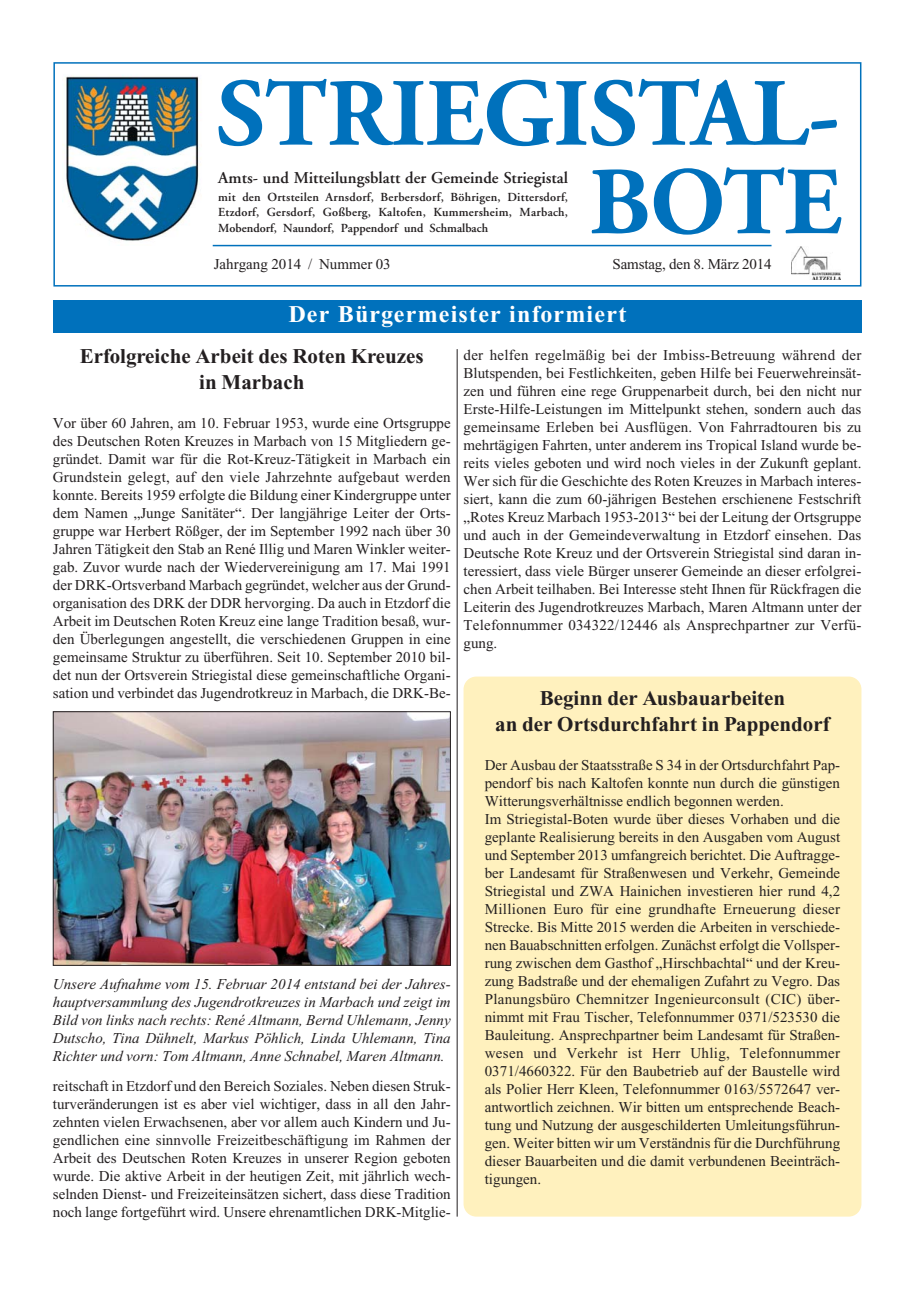
<style>
.page{position:relative;width:915px;height:1297px;background:#fff}
.page>*{position:absolute;margin:0;border:0;box-sizing:border-box;transform-origin:0 0}
.t1{font:700 96px/88.5px "Adobe Garamond";color:#0071bc;text-align:right}
.t2{font:700 24px "Times New Roman";letter-spacing:.05em;color:#fff}
.t3{font:700 21px/25.2px "Times New Roman";color:#231f20;text-align:center}
.t4{font:600 16.5px "Adobe Garamond";color:#231f20}
.t5{font:15px/18px "Times New Roman";color:#231f20;text-align:justify}
.t6{font:italic 15px/18px "Times New Roman";color:#231f20;text-align:justify}
.t7{font:600 12.3px/15.9px "Adobe Garamond";color:#231f20;text-align:justify}
</style>
<div class="page">
<div style="left:463px;top:676px;width:398px;height:540px;background:#fff1be;border-radius:13px"></div>
<div style="left:53px;top:62px;width:808px;height:225px;border:2px solid #0071bc"></div>
<img style="left:63px;top:64px;width:141px;height:177px">
<hr style="left:213px;top:245px;width:558px;height:1px;background:#0071bc">
<img style="left:791px;top:247px;width:48px;height:32px">
<div style="left:53px;top:300px;width:808px;height:33px;background:#0071bc"></div>
<hr style="left:456px;top:349px;width:1px;height:867px;background:#231f20">
<img style="left:55px;top:713px;width:393px;height:251px">
<div style="left:53px;top:711px;width:397px;height:255px;border:1px solid #231f20"></div>
<h1 class="t1" style="left:216px;top:79px;width:626px">STRIEGISTAL-<br>BOTE</h1>
<p class="t4" style="left:218px;top:171px;width:351px">Amts- und Mitteilungsblatt der Gemeinde Striegistal</p>
<p class="t7" style="left:218px;top:190px;width:351px">mit den Ortsteilen Arnsdorf, Berbersdorf, Böhrigen, Dittersdorf, Etzdorf, Gersdorf, Goßberg, Kaltofen, Kummersheim, Marbach, Mobendorf, Naundorf, Pappendorf und Schmalbach</p>
<p class="t5" style="left:214px;top:256px;width:178px">Jahrgang 2014 / Nummer 03</p>
<p class="t5" style="left:612px;top:256px;width:161px">Samstag, den 8. März 2014</p>
<h2 class="t2" style="left:288px;top:306px;width:339px">Der Bürgermeister informiert</h2>
<h3 class="t3" style="left:80px;top:346px;width:345px">Erfolgreiche Arbeit des Roten Kreuzes in Marbach</h3>
<p class="t5" style="left:53px;top:415px;width:399px">Vor über 60 Jahren, am 10. Februar 1953, wurde eine Ortsgruppe des Deutschen Roten Kreuzes in Marbach von 15 Mitgliedern ge&shy;gründet. Damit war für die Rot-Kreuz-Tätigkeit in Marbach ein Grundstein gelegt, auf den viele Jahrzehnte aufgebaut werden konnte. Bereits 1959 erfolgte die Bildung einer Kindergruppe unter dem Namen „Junge Sanitäter“. Der langjährige Leiter der Orts&shy;gruppe war Herbert Rößger, der im September 1992 nach über 30<br>Jahren Tätigkeit den Stab an René Illig und Maren Winkler weiter&shy;gab. Zuvor wurde nach der Wiedervereinigung am 17. Mai 1991 der DRK-Ortsverband Marbach gegründet, welcher aus der Grund&shy;organisation des DRK der DDR hervorging. Da auch in Etzdorf die Arbeit im Deutschen Roten Kreuz eine lange Tradition besaß, wur&shy;den Überlegungen angestellt, die verschiedenen Gruppen in eine gemeinsame Struktur zu überführen. Seit 10. September 2010 bil&shy;det nun der Ortsverein Striegistal diese gemeinschaftliche Organi&shy;sation und verbindet das Jugendrotkreuz in Marbach, die DRK-Be-</p>
<p class="t5" style="left:463px;top:347px;width:399px">der helfen regelmäßig bei der Imbiss-Betreuung während der Blutspenden, bei Festlichkeiten, geben Hilfe bei Feuerwehreinsät&shy;zen und führen eine rege Gruppenarbeit durch, bei den nicht nur Erste-Hilfe-Leistungen im Mittelpunkt stehen, sondern auch das gemeinsame Erleben bei Ausflügen. Von Fahrradtouren bis zu mehrtägigen Fahrten, unter anderem ins Tropical Island wurde be&shy;reits vieles geboten und wird noch vieles in der Zukunft geplant.<br>Wer sich für die Geschichte des Roten Kreuzes in Marbach interes&shy;siert, kann die zum 60-jährigen Bestehen erschienene Festschrift „Rotes Kreuz Marbach 1953-2013“ bei der Leitung der Ortsgruppe und auch in der Gemeindeverwaltung in Etzdorf einsehen. Das Deutsche Rote Kreuz und der Ortsverein Striegistal sind daran in&shy;teressiert, dass viele Bürger unserer Gemeinde an dieser erfolgrei&shy;chen Arbeit teilhaben. Bei Interesse steht Ihnen für Rückfragen die Leiterin des Jugendrotkreuzes Marbach, Maren Altmann unter der Telefonnummer 034322/12446 als Ansprechpartner zur Verfü&shy;gung.</p>
<h3 class="t3" style="left:495px;top:688px;width:336px">Beginn der Ausbauarbeiten<br>an der Ortsdurchfahrt in Pappendorf</h3>
<p class="t5" style="left:484px;top:757px;width:357px;text-align:left">Der Ausbau der Staatsstraße S 34 in der Ortsdurchfahrt Pap&shy;pendorf bis nach Kaltofen konnte nun durch die günstigen Witterungsverhältnisse endlich begonnen werden.<br>Im Striegistal-Boten wurde über dieses Vorhaben und die geplante Realisierung bereits in den Ausgaben vom August und September 2013 umfangreich berichtet. Die Auftragge&shy;ber Landesamt für Straßenwesen und Verkehr, Gemeinde Striegistal und ZWA Hainichen investieren hier rund 4,2<br>Millionen Euro für eine grundhafte Erneuerung dieser Strecke. Bis Mitte 2015 werden die Arbeiten in verschiede&shy;nen Bauabschnitten erfolgen. Zunächst erfolgt die Vollsper&shy;rung zwischen dem Gasthof „Hirschbachtal“ und der Kreu&shy;zung Badstraße und der ehemaligen Zufahrt zu Vegro. Das Planungsbüro Chemnitzer Ingenieurconsult (CIC) über&shy;nimmt mit Frau Tischer, Telefonnummer 0371/523530 die Bauleitung. Ansprechpartner beim Landesamt für Straßen&shy;wesen und Verkehr ist Herr Uhlig, Telefonnummer 0371/4660322. Für den Baubetrieb auf der Baustelle wird als Polier Herr Kleen, Telefonnummer 0163/5572647 ver&shy;antwortlich zeichnen. Wir bitten um entsprechende Beach&shy;tung und Nutzung der ausgeschilderten Umleitungsführun&shy;gen. Weiter bitten wir um Verständnis für die Durchführung dieser Bauarbeiten und die damit verbundenen Beeinträch&shy;tigungen.</p>
<p class="t6" style="left:53px;top:976px;width:399px">Unsere Aufnahme vom 15. Februar 2014 entstand bei der Jahres&shy;hauptversammlung des Jugendrotkreuzes in Marbach und zeigt im Bild von links nach rechts: René Altmann, Bernd Uhlemann, Jenny Dutscho, Tina Dühnelt, Markus Pöhlich, Linda Uhlemann, Tina Richter und vorn: Tom Altmann, Anne Schnabel, Maren Altmann.</p>
<p class="t5" style="left:53px;top:1078px;width:399px">reitschaft in Etzdorf und den Bereich Soziales. Neben diesen Struk&shy;turveränderungen ist es aber viel wichtiger, dass in all den Jahr&shy;zehnten vielen Erwachsenen, aber vor allem auch Kindern und Ju&shy;gendlichen eine sinnvolle Freizeitbeschäftigung im Rahmen der Arbeit des Deutschen Roten Kreuzes in unserer Region geboten wurde. Die aktive Arbeit in der heutigen Zeit, mit jährlich wech&shy;selnden Dienst- und Freizeiteinsätzen sichert, dass diese Tradition noch lange fortgeführt wird. Unsere ehrenamtlichen DRK-Mitglie-</p>
</div>
